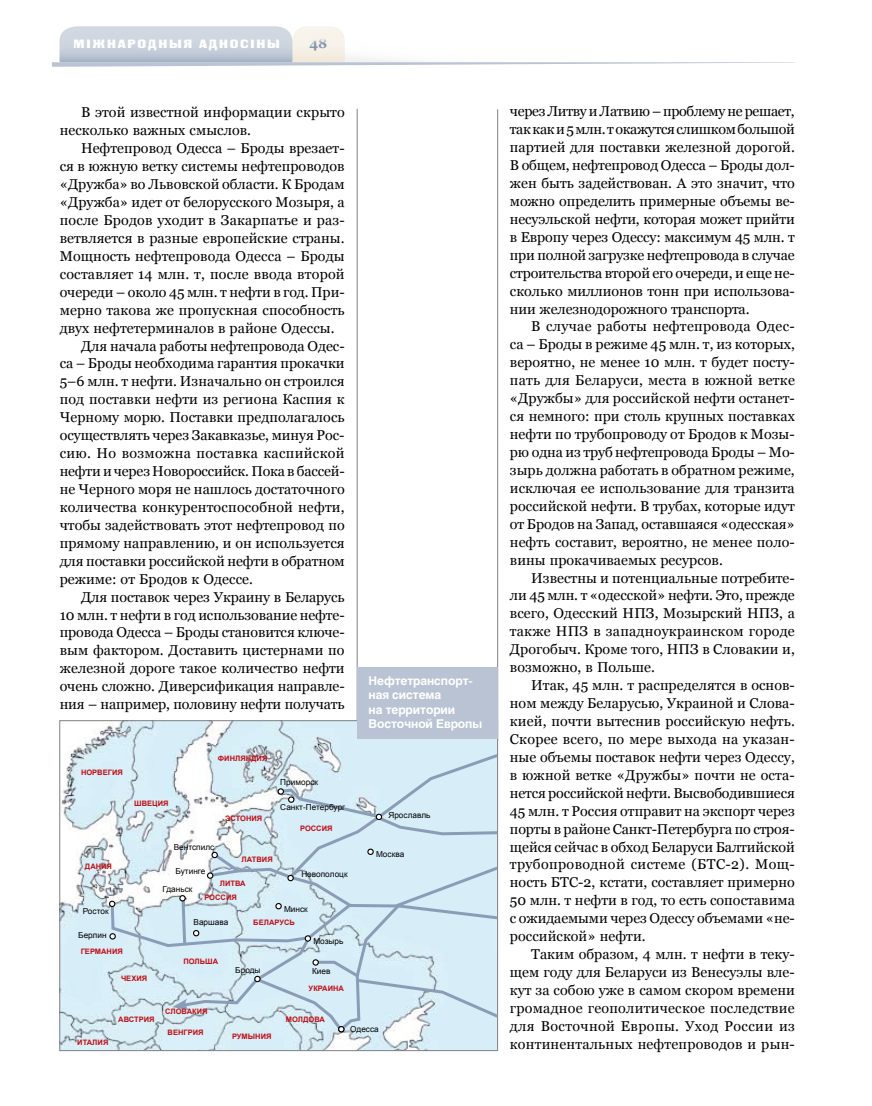
<style>
.page{position:relative;width:872px;height:1106px;background:#fff}
.page>*{position:absolute;margin:0;border:0;box-sizing:border-box;transform-origin:0 0}
.t1{font:14.25px/18px "Georgia";letter-spacing:.005em;color:#000;text-align:justify}
.t2{font:14.25px "Georgia";letter-spacing:.025em;color:#000}
.t3{font:700 13.5px "Georgia";color:#8095af}
.t4{font:700 12px/14.4px "Helios";letter-spacing:-.01em;color:#fff}
.t5{font:12px "Black Grotesk C";letter-spacing:.15em;color:#fff}
.t6{font:8.25px "Arial";color:#000}
.t7{font:700 7.5px "Arial";color:#c10c13}
</style>
<div class="page">
<svg style="left:52px;top:26px;width:743px;height:41px"></svg>
<hr style="left:497px;top:109px;width:1px;height:632px;background:#818084">
<hr style="left:357px;top:109px;width:1px;height:939px;background:#818084">
<img style="left:62px;top:722px;width:434px;height:326px">
<div style="left:357px;top:667px;width:140px;height:72px;background:#b9c3d3"></div>
<svg style="left:109px;top:751px;width:390px;height:283px"></svg>
<div style="left:287px;top:874px;width:7px;height:7px;border:1px solid #000;border-radius:50%"></div>
<p class="t5" style="left:73px;top:36px;width:208px">міжнародныя адносіны</p>
<p class="t3" style="left:309px;top:35px;width:20px">48</p>
<p class="t1" style="left:60px;top:103px;width:286px;text-indent:21px">В этой известной информации скрыто несколько важных смыслов.</p>
<p class="t1" style="left:81px;top:139px;width:265px">Нефтепровод Одесса – Броды врезает-</p>
<p class="t1" style="left:60px;top:157px;width:286px">ся в южную ветку системы нефтепроводов</p>
<p class="t1" style="left:60px;top:175px;width:286px">«Дружба» во Львовской области. К Бродам</p>
<p class="t1" style="left:60px;top:193px;width:286px">«Дружба» идет от белорусского Мозыря, а</p>
<p class="t1" style="left:60px;top:211px;width:286px">после Бродов уходит в Закарпатье и раз-</p>
<p class="t1" style="left:60px;top:229px;width:286px">ветвляется в разные европейские страны.</p>
<p class="t1" style="left:60px;top:247px;width:286px">Мощность нефтепровода Одесса – Броды</p>
<p class="t1" style="left:60px;top:265px;width:286px">составляет 14 млн. т, после ввода второй</p>
<p class="t1" style="left:60px;top:283px;width:286px">очереди – около 45 млн. т нефти в год. При-</p>
<p class="t1" style="left:60px;top:301px;width:286px">мерно такова же пропускная способность</p>
<p class="t1" style="left:60px;top:318px;width:276px">двух нефтетерминалов в районе Одессы.</p>
<p class="t1" style="left:81px;top:336px;width:265px">Для начала работы нефтепровода Одес-</p>
<p class="t1" style="left:60px;top:354px;width:286px">са – Броды необходима гарантия прокачки</p>
<p class="t1" style="left:60px;top:372px;width:286px">5–6 млн. т нефти. Изначально он строился</p>
<p class="t1" style="left:60px;top:390px;width:286px">под поставки нефти из региона Каспия к</p>
<p class="t1" style="left:60px;top:408px;width:286px">Черному морю. Поставки предполагалось</p>
<p class="t1" style="left:60px;top:426px;width:286px">осуществлять через Закавказье, минуя Рос-</p>
<p class="t2" style="left:60px;top:445px;width:286px">сию. Но возможна поставка каспийской</p>
<p class="t1" style="left:60px;top:462px;width:286px">нефти и через Новороссийск. Пока в бассей-</p>
<p class="t1" style="left:60px;top:480px;width:286px">не Черного моря не нашлось достаточного</p>
<p class="t1" style="left:60px;top:498px;width:286px">количества конкурентоспособной нефти,</p>
<p class="t1" style="left:60px;top:516px;width:286px">чтобы задействовать этот нефтепровод по</p>
<p class="t1" style="left:60px;top:534px;width:286px">прямому направлению, и он используется</p>
<p class="t1" style="left:60px;top:552px;width:286px">для поставки российской нефти в обратном</p>
<p class="t1" style="left:60px;top:569px;width:195px">режиме: от Бродов к Одессе.</p>
<p class="t1" style="left:81px;top:587px;width:265px">Для поставок через Украину в Беларусь</p>
<p class="t1" style="left:60px;top:605px;width:286px">10 млн. т нефти в год использование нефте-</p>
<p class="t1" style="left:60px;top:623px;width:286px">провода Одесса – Броды становится ключе-</p>
<p class="t1" style="left:60px;top:641px;width:286px">вым фактором. Доставить цистернами по</p>
<p class="t1" style="left:60px;top:659px;width:286px">железной дороге такое количество нефти</p>
<p class="t1" style="left:60px;top:677px;width:286px">очень сложно. Диверсификация направле-</p>
<p class="t1" style="left:60px;top:695px;width:286px">ния – например, половину нефти получать</p>
<p class="t7" style="left:81px;top:767px;width:37px">норвегия</p>
<p class="t7" style="left:85px;top:861px;width:17px">дания</p>
<p class="t6" style="left:83px;top:906px;width:27px">Росток</p>
<p class="t6" style="left:78px;top:929px;width:30px">Берлин</p>
<p class="t7" style="left:81px;top:946px;width:32px">германия</p>
<p class="t7" style="left:134px;top:798px;width:30px">швеция</p>
<p class="t7" style="left:218px;top:753px;width:51px">ФИНЛЯНДИЯ</p>
<p class="t7" style="left:225px;top:813px;width:39px">ЭСТОНИЯ</p>
<p class="t6" style="left:174px;top:841px;width:42px">Вентспилс</p>
<p class="t6" style="left:175px;top:865px;width:31px">Бутинге</p>
<p class="t7" style="left:242px;top:854px;width:17px">латвия</p>
<p class="t6" style="left:162px;top:883px;width:32px">Гданьск</p>
<p class="t7" style="left:220px;top:878px;width:27px">ЛИТВА</p>
<p class="t7" style="left:204px;top:892px;width:28px">россия</p>
<p class="t6" style="left:280px;top:776px;width:39px">Приморск</p>
<p class="t6" style="left:280px;top:802px;width:66px">Санкт-Петербург</p>
<p class="t7" style="left:300px;top:823px;width:34px">РОСС ИЯ</p>
<p class="t6" style="left:301px;top:869px;width:48px">Новополоцк</p>
<p class="t6" style="left:284px;top:903px;width:25px">Минск</p>
<p class="t6" style="left:193px;top:916px;width:36px">Варшава</p>
<p class="t7" style="left:183px;top:956px;width:36px">Польша</p>
<p class="t7" style="left:253px;top:917px;width:43px">Беларусь</p>
<p class="t6" style="left:313px;top:935px;width:32px">Мозырь</p>
<p class="t7" style="left:121px;top:973px;width:22px">чехия</p>
<p class="t7" style="left:118px;top:1014px;width:32px">австрия</p>
<p class="t7" style="left:165px;top:1006px;width:38px">словакия</p>
<p class="t6" style="left:235px;top:964px;width:27px">Броды</p>
<p class="t6" style="left:312px;top:965px;width:20px">Киев</p>
<p class="t7" style="left:309px;top:983px;width:37px">Украина</p>
<p class="t7" style="left:286px;top:1014px;width:40px">МОлдова</p>
<p class="t4" style="left:368px;top:673px;width:115px">Нефтетранспорт&shy;ная система<br>на территории<br>Восточной Европы</p>
<p class="t6" style="left:388px;top:810px;width:44px">Ярославль</p>
<p class="t6" style="left:376px;top:849px;width:30px">Москва</p>
<p class="t7" style="left:77px;top:1037px;width:27px">италия</p>
<p class="t7" style="left:168px;top:1027px;width:32px">венгрия</p>
<p class="t7" style="left:232px;top:1031px;width:30px">румыния</p>
<p class="t6" style="left:350px;top:1023px;width:30px">Одесса</p>
<p class="t1" style="left:510px;top:102px;width:286px">через Литву и Латвию – проблему не решает, так как и 5 млн. т окажутся слишком большой партией для поставки железной дорогой.<br>В общем, нефтепровод Одесса – Броды дол&shy;жен быть задействован. А это значит, что можно определить примерные объемы ве&shy;несуэльской нефти, которая может прийти в Европу через Одессу: максимум 45 млн. т при полной загрузке нефтепровода в случае строительства второй его очереди, и еще не&shy;сколько миллионов тонн при использова&shy;нии железнодорожного транспорта.</p>
<p class="t1" style="left:510px;top:317px;width:286px;text-indent:21px">В случае работы нефтепровода Одес&shy;са – Броды в режиме 45 млн. т, из которых, вероятно, не менее 10 млн. т будет посту&shy;пать для Беларуси, места в южной ветке «Дружбы» для российской нефти останет&shy;ся немного: при столь крупных поставках нефти по трубопроводу от Бродов к Мозы&shy;рю одна из труб нефтепровода Броды – Мо&shy;зырь должна работать в обратном режиме, исключая ее использование для транзита российской нефти. В трубах, которые идут от Бродов на Запад, оставшаяся «одесская» нефть составит, вероятно, не менее поло&shy;вины прокачиваемых ресурсов.</p>
<p class="t1" style="left:510px;top:568px;width:286px;text-indent:21px">Известны и потенциальные потребите&shy;ли 45 млн. т «одесской» нефти. Это, прежде всего, Одесский НПЗ, Мозырский НПЗ, а также НПЗ в западноукраинском городе Дрогобыч. Кроме того, НПЗ в Словакии и, возможно, в Польше.</p>
<p class="t1" style="left:510px;top:676px;width:286px;text-indent:21px">Итак, 45 млн. т распределятся в основ&shy;ном между Беларусью, Украиной и Слова&shy;кией, почти вытеснив российскую нефть.<br>Скорее всего, по мере выхода на указан&shy;ные объемы поставок нефти через Одессу, в южной ветке «Дружбы» почти не оста&shy;нется российской нефти. Высвободившиеся 45 млн. т Россия отправит на экспорт через порты в районе Санкт-Петербурга по строя&shy;щейся сейчас в обход Беларуси Балтийской трубопроводной системе (БТС-2). Мощ&shy;ность БТС-2, кстати, составляет примерно 50 млн. т нефти в год, то есть сопоставима с ожидаемыми через Одессу объемами «не&shy;российской» нефти.</p>
<p class="t1" style="left:510px;top:945px;width:286px;text-indent:21px">Таким образом, 4 млн. т нефти в теку&shy;щем году для Беларуси из Венесуэлы вле&shy;кут за собою уже в самом скором времени громадное геополитическое последствие для Восточной Европы. Уход России из континентальных нефтепроводов и рын-</p>
</div>
